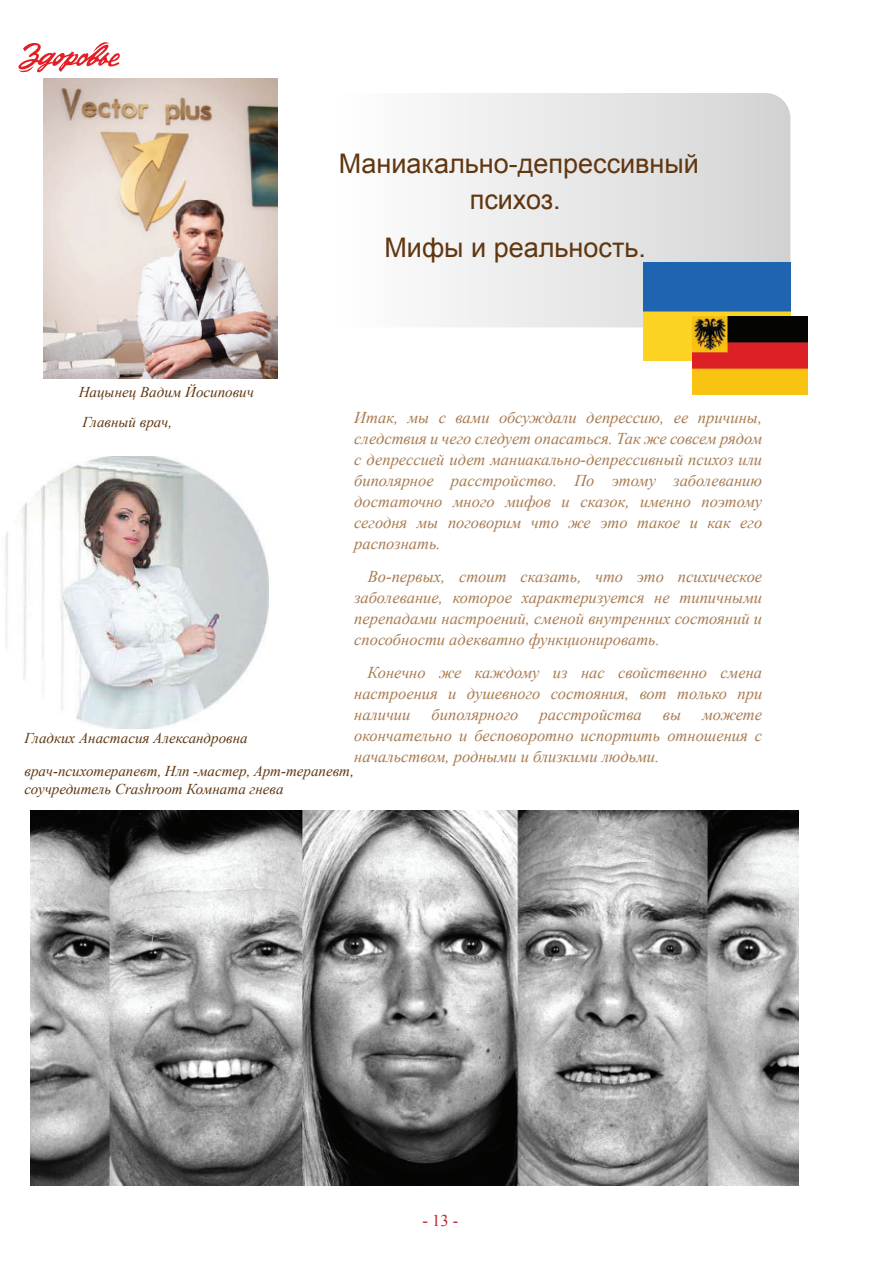
<style>
.page{position:relative;width:893px;height:1263px;background:#fff}
.page>*{position:absolute;margin:0;border:0;box-sizing:border-box;transform-origin:0 0}
.t1{font:27px/36px "Arial";color:#603711;text-align:center}
.t2{font:italic 16.5px/21px "Times New Roman";color:#a97b50;text-align:justify}
.t3{font:16.5px "Times New Roman";color:#be2025}
.t4{font:italic 15px/30px "Times New Roman";color:#603711}
</style>
<div class="page">
<svg style="left:18px;top:42px;width:102px;height:30px"></svg>
<svg style="left:158px;top:93px;width:632px;height:234px"></svg>
<img style="left:643px;top:263px;width:147px;height:98px">
<img style="left:44px;top:78px;width:233px;height:301px">
<img style="left:692px;top:317px;width:116px;height:77px">
<img style="left:5px;top:457px;width:263px;height:272px">
<img style="left:30px;top:810px;width:768px;height:376px">
<h1 class="t1" style="left:339px;top:145px;width:362px">Маниакально-депрессивный психоз.</h1>
<h1 class="t1" style="left:384px;top:229px;width:263px">Мифы и реальность.</h1>
<p class="t4" style="left:79px;top:376px;width:177px">Нацынец Вадим Йосипович<br>Главный врач,</p>
<p class="t2" style="left:354px;top:407px;width:410px">Итак, мы с вами обсуждали депрессию, ее причины, следствия и чего следует опасаться. Так же совсем рядом с депрессией идет маниакально-депрессивный психоз или биполярное расстройство. По этому заболеванию достаточно много мифов и сказок, именно поэтому сегодня мы поговорим что же это такое и как его распознать.</p>
<p class="t2" style="left:354px;top:566px;width:410px;text-indent:14px">Во-первых, стоит сказать, что это психическое заболевание, которое характеризуется не типичными перепадами настроений, сменой внутренних состояний и способности адекватно функционировать.</p>
<p class="t2" style="left:354px;top:662px;width:410px;text-indent:13px">Конечно же каждому из нас свойственно смена настроения и душевного состояния, вот только при наличии</p>
<p class="t2" style="left:432px;top:704px;width:88px">биполярного</p>
<p class="t2" style="left:539px;top:704px;width:104px">расстройства</p>
<p class="t2" style="left:663px;top:704px;width:20px">вы</p>
<p class="t2" style="left:354px;top:704px;width:409px;text-indent:348px">можете окончательно и бесповоротно испортить отношения с начальством, родными и близкими людьми.</p>
<p class="t4" style="left:25px;top:723px;width:225px">Гладких Анастасия Александровна</p>
<p class="t4" style="left:25px;top:762px;width:331px;line-height:18px">врач-психотерапевт, Нлп -мастер, Арт-терапевт, соучредитель Crashroom Комната гнева</p>
<p class="t3" style="left:422px;top:1209px;width:37px">- 13 -</p>
</div>
